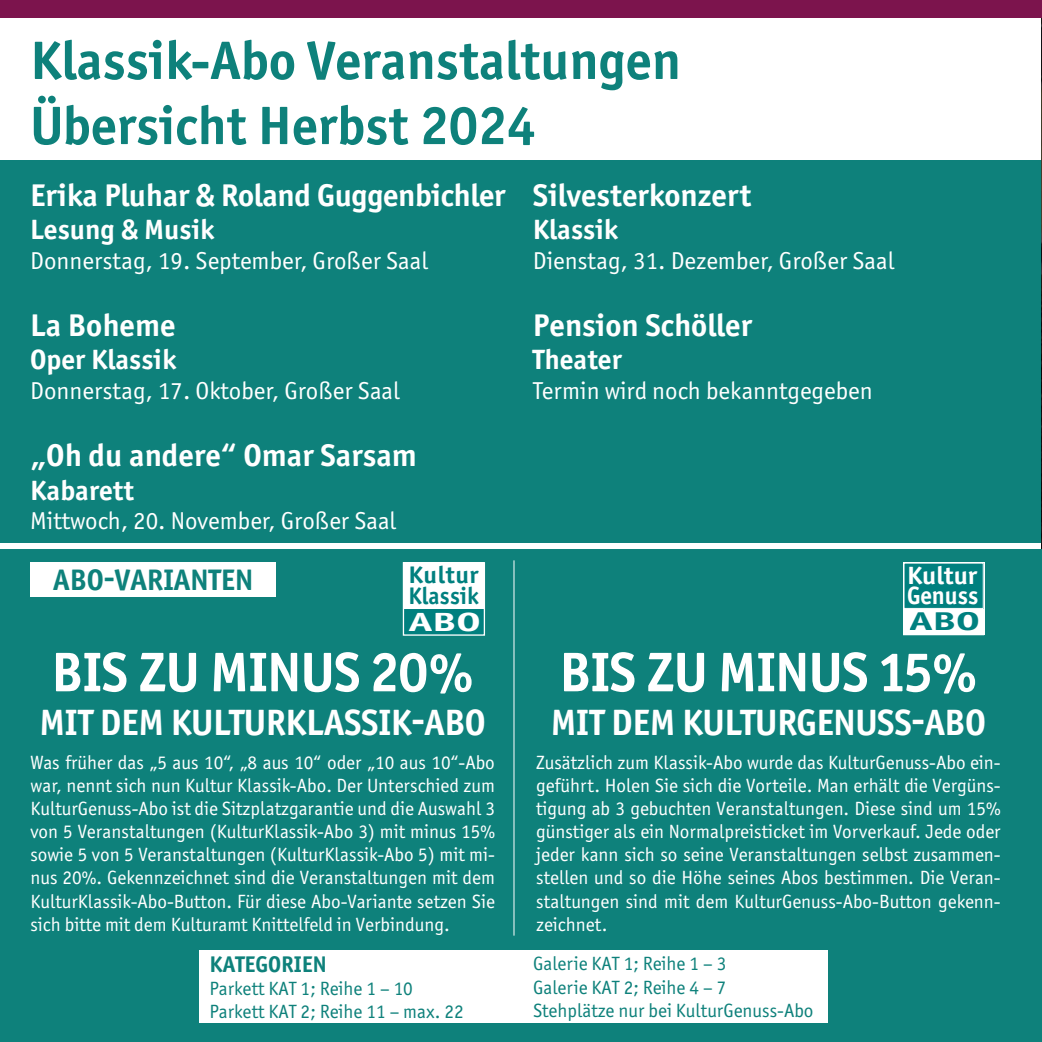
<style>
.page{position:relative;width:1042px;height:1042px;background:#fff}
.page>*{position:absolute;margin:0;border:0;box-sizing:border-box;transform-origin:0 0}
.t1{font:700 56px "Officina Sans ITC Pro";letter-spacing:-.01em;color:#fff}
.t2{font:700 54.25px/65.1px "Officina Sans ITC Pro";color:#0e817b}
.t3{font:700 36.75px "Officina Sans ITC Pro";letter-spacing:-.01em;color:#fff}
.t4{font:700 31.5px "Officina Sans ITC Pro";color:#fff}
.t5{font:700 29.75px "Officina Sans ITC Pro";color:#0e817b}
.t6{font:700 28px "Officina Sans ITC Pro";color:#fff}
.t7{font:700 26.43px "Officina Sans ITC Pro";color:#fff;scale:1.6 1}
.t8{font:700 25.72px "Officina Sans ITC Pro";color:#00807f;scale:1.6 1}
.t9{font:700 25.03px/19.2px "Officina Sans ITC Pro";color:#fff;scale:1.06 1}
.t10{font:24.5px "Officina Sans ITC Pro";color:#fff}
.t11{font:700 24.15px/20.8px "Officina Sans ITC Pro";letter-spacing:.01em;color:#00807f;scale:1.06 1}
.t12{font:700 22.75px "Officina Sans ITC Pro";color:#0e817b}
.t13{font:19.25px/23.1px "Officina Sans ITC Pro";color:#fff;text-align:justify}
.t14{font:19.25px/23.1px "Officina Sans ITC Pro";color:#0e817b}
</style>
<div class="page">
<div style="left:0;top:160px;width:1042px;height:383px;background:#0e817b"></div>
<img style="left:1041px;top:17px;width:1px;height:532px">
<div style="left:0;top:549px;width:1042px;height:493px;background:#0e817b"></div>
<div style="left:30px;top:562px;width:246px;height:34px;background:#fff"></div>
<hr style="left:513px;top:560px;width:1px;height:375px;background:#fff">
<div style="left:403px;top:608px;width:82px;height:28px;background:#00807f"></div>
<div style="left:403px;top:562px;width:82px;height:74px;border:1px solid #fff"></div>
<div style="left:403px;top:562px;width:81px;height:46px;background:#fff"></div>
<div style="left:903px;top:562px;width:81px;height:73px;background:#fff"></div>
<div style="left:904px;top:563px;width:79px;height:45px;background:#00807f"></div>
<div style="left:903px;top:563px;width:80px;height:46px;border:1px solid #fff"></div>
<div style="left:200px;top:950px;width:506px;height:73px;background:#fff"></div>
<div style="left:533px;top:950px;width:294px;height:73px;background:#fff"></div>
<div style="left:0;top:0;width:1042px;height:17px;background:#7c144d"></div>
<h2 class="t2" style="left:30px;top:34px;width:652px">Klassik-Abo Veranstaltungen<br>Übersicht Herbst 2024</h2>
<h3 class="t4" style="left:30px;top:183px;width:477px">Erika Pluhar &amp; Roland Guggenbichler</h3>
<h3 class="t6" style="left:30px;top:219px;width:186px">Lesung &amp; Musik</h3>
<p class="t10" style="left:30px;top:251px;width:400px">Donnerstag, 19. September, Großer Saal</p>
<h3 class="t4" style="left:30px;top:313px;width:147px">La Boheme</h3>
<h3 class="t6" style="left:30px;top:349px;width:148px">Oper Klassik</h3>
<p class="t10" style="left:30px;top:381px;width:371px">Donnerstag, 17. Oktober, Großer Saal</p>
<h3 class="t4" style="left:30px;top:443px;width:388px">„Oh du andere“ Omar Sarsam</h3>
<h3 class="t6" style="left:30px;top:480px;width:105px">Kabarett</h3>
<p class="t10" style="left:30px;top:511px;width:368px">Mittwoch, 20. November, Großer Saal</p>
<h3 class="t4" style="left:533px;top:183px;width:220px">Silvesterkonzert</h3>
<h3 class="t6" style="left:533px;top:219px;width:87px">Klassik</h3>
<p class="t10" style="left:533px;top:251px;width:363px">Dienstag, 31. Dezember, Großer Saal</p>
<h3 class="t4" style="left:533px;top:313px;width:221px">Pension Schöller</h3>
<h3 class="t6" style="left:533px;top:349px;width:90px">Theater</h3>
<p class="t10" style="left:533px;top:381px;width:341px">Termin wird noch bekanntgegeben</p>
<h3 class="t5" style="left:53px;top:569px;width:202px">ABO-VARIANTEN</h3>
<p class="t11" style="left:408px;top:567px;width:68px">Kultur<br>Klassik</p>
<h3 class="t7" style="left:409px;top:612px;width:46px">ABO</h3>
<h3 class="t9" style="left:907px;top:569px;width:69px">Kultur<br>Genuss</h3>
<h3 class="t8" style="left:909px;top:612px;width:45px">ABO</h3>
<h1 class="t1" style="left:51px;top:651px;width:424px">BIS ZU MINUS 20%</h1>
<h3 class="t3" style="left:40px;top:709px;width:448px">MIT DEM KULTURKLASSIK-ABO</h3>
<h1 class="t1" style="left:559px;top:651px;width:420px">BIS ZU MINUS 15%</h1>
<h3 class="t3" style="left:551px;top:709px;width:436px">MIT DEM KULTURGENUSS-ABO</h3>
<p class="t13" style="left:30px;top:753px;width:466px">Was früher das „5 aus 10“, „8 aus 10“ oder „10 aus 10“-Abo war, nennt sich nun Kultur Klassik-Abo. Der Unterschied zum KulturGenuss-Abo ist die Sitzplatzgarantie und die Auswahl 3 von 5 Veranstaltungen (KulturKlassik-Abo 3) mit minus 15% sowie 5 von 5 Veranstaltungen (KulturKlassik-Abo 5) mit mi&shy;nus 20%. Gekennzeichnet sind die Veranstaltungen mit dem KulturKlassik-Abo-Button. Für diese Abo-Variante setzen Sie sich bitte mit dem Kulturamt Knittelfeld in Verbindung.</p>
<p class="t13" style="left:536px;top:753px;width:466px">Zusätzlich zum Klassik-Abo wurde das KulturGenuss-Abo ein&shy;geführt. Holen Sie sich die Vorteile. Man erhält die Vergüns&shy;tigung ab 3 gebuchten Veranstaltungen. Diese sind um 15% günstiger als ein Normalpreisticket im Vorverkauf. Jede oder jeder kann sich so seine Veranstaltungen selbst zusammen&shy;stellen und so die Höhe seines Abos bestimmen. Die Veran&shy;staltungen sind mit dem KulturGenuss-Abo-Button gekenn&shy;zeichnet.</p>
<p class="t12" style="left:210px;top:955px;width:119px">KATEGORIEN</p>
<p class="t14" style="left:210px;top:979px;width:255px">Parkett KAT 1; Reihe 1 – 10<br>Parkett KAT 2; Reihe 11 – max. 22</p>
<p class="t14" style="left:533px;top:954px;width:282px">Galerie KAT 1; Reihe 1 – 3<br>Galerie KAT 2; Reihe 4 – 7<br>Stehplätze nur bei KulturGenuss-Abo</p>
</div>
